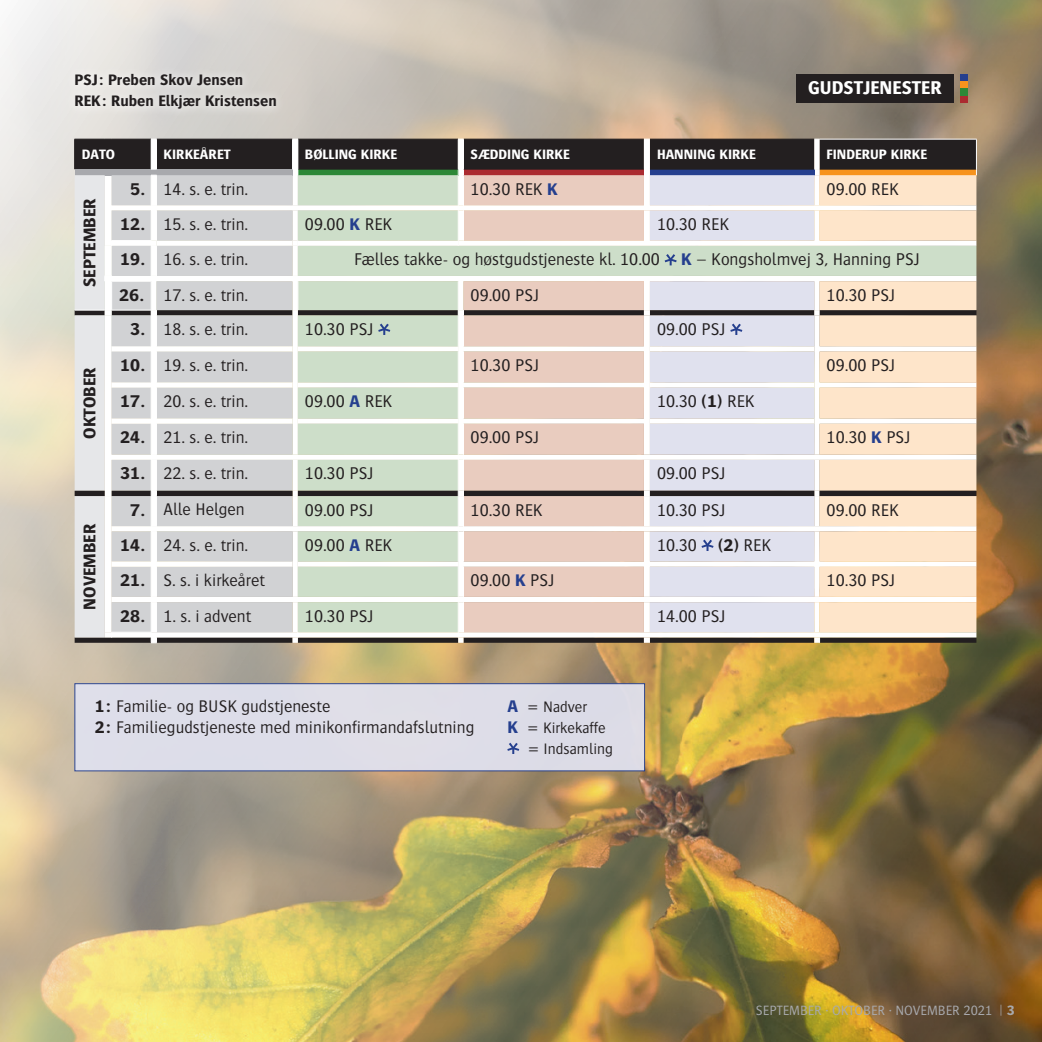
<style>
.page{position:relative;width:1042px;height:1042px;background:#fff}
.page>*{position:absolute;margin:0;border:0;box-sizing:border-box;transform-origin:0 0}
.t1{font:700 19.25px "Bosis Std";color:#fff}
.t2{font:300 17.68px "Bosis Std";color:#231f20}
.t3{font:700 17.68px "Bosis Std";color:#231f20}
.t4{font:300 17.5px "Bosis Std";color:#231f20}
.t5{font:700 15.75px "Bosis Std";color:#231f20}
.t6{font:300 15.75px "Bosis Std";color:#231f20}
.t7{font:700 14.17px "Bosis Std";color:#fff}
.t8{font:300 14px "Bosis Std";color:#a8a9ad}
.s1{font-weight:700;font-size:17.5px;color:#253f8e}
.s2{font-weight:700}
.s3{font-weight:700;font-size:17.5px}
</style>
<div class="page">
<img style="left:0;top:0;width:1042px;height:1042px">
<img style="left:0;top:130px;width:1px;height:912px">
<div style="left:960px;top:74px;width:7px;height:7px;background:#253f8e"></div>
<div style="left:960px;top:81px;width:7px;height:7px;background:#f7931d"></div>
<div style="left:960px;top:95px;width:7px;height:7px;background:#ab2b30"></div>
<div style="left:960px;top:88px;width:7px;height:7px;background:#2d8837"></div>
<div style="left:796px;top:74px;width:158px;height:28px;background:#231f20"></div>
<div style="left:65px;top:64px;width:221px;height:55px;background:#fff;opacity:.5"></div>
<div style="left:105px;top:140px;width:714px;height:29px;background:#231f20"></div>
<hr style="left:74px;top:139px;width:31px;height:1px;background:#231f20">
<hr style="left:74px;top:139px;width:1px;height:30px;background:#231f20">
<hr style="left:112px;top:139px;width:39px;height:1px;background:#231f20">
<hr style="left:157px;top:139px;width:135px;height:1px;background:#231f20">
<hr style="left:298px;top:139px;width:160px;height:1px;background:#231f20">
<hr style="left:464px;top:139px;width:180px;height:1px;background:#231f20">
<hr style="left:650px;top:139px;width:164px;height:1px;background:#231f20">
<hr style="left:976px;top:139px;width:1px;height:30px;background:#fff">
<hr style="left:151px;top:139px;width:1px;height:30px;background:#fff">
<hr style="left:156px;top:139px;width:1px;height:30px;background:#fff">
<hr style="left:458px;top:139px;width:1px;height:30px;background:#fff">
<hr style="left:463px;top:139px;width:1px;height:30px;background:#fff">
<hr style="left:292px;top:139px;width:1px;height:30px;background:#fff">
<hr style="left:297px;top:139px;width:1px;height:30px;background:#fff">
<hr style="left:819px;top:139px;width:157px;height:1px;background:#fff">
<svg style="left:75px;top:169px;width:902px;height:474px;background:#dcd7cf"></svg>
<div style="left:74px;top:683px;width:571px;height:88px;background:#e0e1ee;border:1px solid #253f8e"></div>
<svg style="left:507px;top:743px;width:12px;height:11px"></svg>
<p class="t5" style="left:74px;top:71px;width:170px">PSJ: Preben Skov Jensen</p>
<p class="t5" style="left:74px;top:92px;width:204px">REK: Ruben Elkjær Kristensen</p>
<p class="t1" style="left:808px;top:77px;width:135px">GUDSTJENESTER</p>
<p class="t7" style="left:82px;top:147px;width:35px">DATO</p>
<p class="t7" style="left:164px;top:147px;width:69px">KIRKEÅRET</p>
<p class="t7" style="left:305px;top:147px;width:94px">BØLLING KIRKE</p>
<p class="t7" style="left:470px;top:147px;width:101px">SÆDDING KIRKE</p>
<p class="t7" style="left:657px;top:147px;width:100px">HANNING KIRKE</p>
<p class="t7" style="left:826px;top:147px;width:102px">FINDERUP KIRKE</p>
<p class="t3" style="left:80px;top:287px;width:90px;rotate:-90deg">SEPTEMBER</p>
<p class="t3" style="left:130px;top:179px;width:17px">5.</p>
<p class="t4" style="left:164px;top:179px;width:86px">14. s. e. trin.</p>
<p class="t2" style="left:470px;top:179px;width:89px">10.30 REK <span class="s1">K</span></p>
<p class="t2" style="left:826px;top:179px;width:74px">09.00 REK</p>
<p class="t3" style="left:120px;top:214px;width:27px">12.</p>
<p class="t4" style="left:164px;top:215px;width:86px">15. s. e. trin.</p>
<p class="t2" style="left:305px;top:215px;width:89px">09.00 <span class="s1">K</span> REK</p>
<p class="t2" style="left:657px;top:215px;width:74px">10.30 REK</p>
<p class="t3" style="left:120px;top:250px;width:27px">19.</p>
<p class="t4" style="left:164px;top:250px;width:86px">16. s. e. trin.</p>
<p class="t2" style="left:354px;top:250px;width:567px">Fælles takke- og høstgudstjeneste kl. 10.00 <span class="s1">K</span> – Kongsholmvej 3, Hanning PSJ</p>
<p class="t3" style="left:119px;top:285px;width:27px">26.</p>
<p class="t4" style="left:164px;top:285px;width:86px">17. s. e. trin.</p>
<p class="t2" style="left:470px;top:285px;width:70px">09.00 PSJ</p>
<p class="t2" style="left:826px;top:285px;width:70px">10.30 PSJ</p>
<p class="t3" style="left:80px;top:439px;width:73px;rotate:-90deg">OKTOBER</p>
<p class="t3" style="left:80px;top:610px;width:87px;rotate:-90deg">NOVEMBER</p>
<p class="t3" style="left:130px;top:319px;width:17px">3.</p>
<p class="t4" style="left:164px;top:320px;width:86px">18. s. e. trin.</p>
<p class="t2" style="left:305px;top:320px;width:70px">10.30 PSJ</p>
<p class="t2" style="left:657px;top:320px;width:70px">09.00 PSJ</p>
<p class="t3" style="left:120px;top:355px;width:27px">10.</p>
<p class="t4" style="left:164px;top:356px;width:86px">19. s. e. trin.</p>
<p class="t2" style="left:470px;top:356px;width:70px">10.30 PSJ</p>
<p class="t2" style="left:826px;top:356px;width:70px">09.00 PSJ</p>
<p class="t3" style="left:120px;top:391px;width:27px">17.</p>
<p class="t4" style="left:164px;top:392px;width:86px">20. s. e. trin.</p>
<p class="t2" style="left:305px;top:392px;width:89px">09.00 <span class="s1">A</span> REK</p>
<p class="t2" style="left:657px;top:392px;width:99px">10.30 <span class="s2">(1)</span> REK</p>
<p class="t3" style="left:120px;top:427px;width:27px">24.</p>
<p class="t4" style="left:164px;top:428px;width:86px">21. s. e. trin.</p>
<p class="t2" style="left:470px;top:428px;width:70px">09.00 PSJ</p>
<p class="t2" style="left:826px;top:428px;width:85px">10.30 <span class="s1">K</span> PSJ</p>
<p class="t3" style="left:120px;top:464px;width:27px">31.</p>
<p class="t4" style="left:164px;top:464px;width:86px">22. s. e. trin.</p>
<p class="t2" style="left:305px;top:464px;width:70px">10.30 PSJ</p>
<p class="t2" style="left:657px;top:464px;width:70px">09.00 PSJ</p>
<p class="t3" style="left:130px;top:500px;width:17px">7.</p>
<p class="t4" style="left:164px;top:500px;width:83px">Alle Helgen</p>
<p class="t2" style="left:305px;top:500px;width:70px">09.00 PSJ</p>
<p class="t2" style="left:470px;top:500px;width:74px">10.30 REK</p>
<p class="t2" style="left:657px;top:500px;width:70px">10.30 PSJ</p>
<p class="t2" style="left:826px;top:500px;width:74px">09.00 REK</p>
<p class="t3" style="left:120px;top:535px;width:27px">14.</p>
<p class="t4" style="left:164px;top:536px;width:86px">24. s. e. trin.</p>
<p class="t2" style="left:305px;top:535px;width:89px">09.00 <span class="s1">A</span> REK</p>
<p class="t2" style="left:657px;top:535px;width:116px">10.30 <span class="s2">(2)</span> REK</p>
<p class="t3" style="left:120px;top:570px;width:27px">21.</p>
<p class="t4" style="left:164px;top:571px;width:103px">S. s. i kirkeåret</p>
<p class="t2" style="left:470px;top:571px;width:85px">09.00 <span class="s1">K</span> PSJ</p>
<p class="t2" style="left:826px;top:571px;width:70px">10.30 PSJ</p>
<p class="t3" style="left:120px;top:606px;width:27px">28.</p>
<p class="t4" style="left:164px;top:606px;width:89px">1. s. i advent</p>
<p class="t2" style="left:305px;top:606px;width:70px">10.30 PSJ</p>
<p class="t2" style="left:657px;top:606px;width:70px">14.00 PSJ</p>
<p class="t4" style="left:95px;top:697px;width:237px"><span class="s2">1:</span> Familie- og BUSK gudstjeneste</p>
<p class="t4" style="left:95px;top:718px;width:381px"><span class="s2">2:</span> Familiegudstjeneste med minikonfirmandafslutning</p>
<p class="t6" style="left:507px;top:698px;width:81px"><span class="s1">A</span> <span class="s3">=</span> Nadver</p>
<p class="t6" style="left:507px;top:719px;width:100px"><span class="s1">K</span> <span class="s3">=</span> Kirkekaffe</p>
<p class="t6" style="left:528px;top:740px;width:86px"><span class="s3">=</span> Indsamling</p>
<p class="t8" style="left:756px;top:1003px;width:260px">SEPTEMBER · OKTOBER · NOVEMBER 2021 | <span class="s2">3</span></p>
</div>
